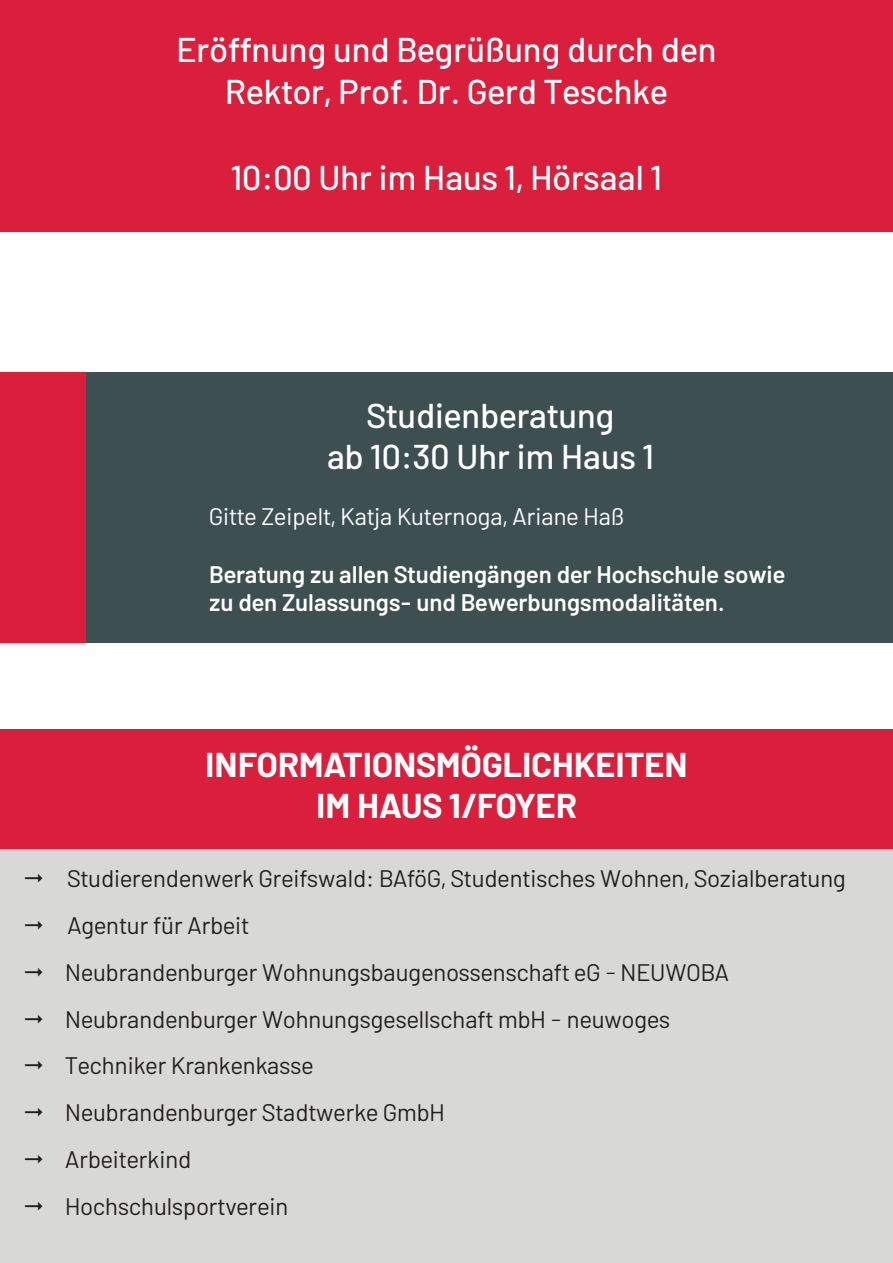
<style>
.page{position:relative;width:893px;height:1263px;background:#fff}
.page>*{position:absolute;margin:0;border:0;box-sizing:border-box;transform-origin:0 0}
.t1{font:500 34.5px "Barlow";color:#fff}
.t2{font:700 34.5px "Barlow";color:#fff}
.t3{font:24px "Barlow";color:#231f20}
.t4{font:600 24px "Barlow";color:#fff}
.t5{font:24px "Barlow";color:#fff}
.s1{font-family:"Minion Pro"}
</style>
<div class="page">
<div style="left:0;top:849px;width:893px;height:414px;background:#d8d9d7"></div>
<div style="left:0;top:0;width:893px;height:232px;background:#da1f3d"></div>
<div style="left:85px;top:372px;width:808px;height:270px;background:#3d4f51"></div>
<div style="left:0;top:372px;width:85px;height:270px;background:#da1f3d"></div>
<div style="left:0;top:729px;width:893px;height:119px;background:#da1f3d"></div>
<p class="t1" style="left:176px;top:25px;width:541px">Eröffnung und Begrüßung durch den</p>
<p class="t1" style="left:225px;top:66px;width:444px">Rektor, Prof. Dr. Gerd Teschke</p>
<p class="t1" style="left:231px;top:152px;width:432px">10:00 Uhr im Haus 1, Hörsaal 1</p>
<p class="t1" style="left:367px;top:390px;width:249px">Studienberatung</p>
<p class="t1" style="left:327px;top:432px;width:329px">ab 10:30 Uhr im Haus 1</p>
<p class="t5" style="left:209px;top:499px;width:416px">Gitte Zeipelt, Katja Kuternoga, Ariane Haß</p>
<p class="t4" style="left:209px;top:556px;width:578px">Beratung zu allen Studiengängen der Hochschule sowie</p>
<p class="t4" style="left:209px;top:585px;width:517px">zu den Zulassungs- und Bewerbungsmodalitäten.</p>
<p class="t2" style="left:205px;top:739px;width:484px">INFORMATIONSMÖGLICHKEITEN</p>
<p class="t2" style="left:316px;top:780px;width:262px">IM HAUS 1/FOYER</p>
<p class="t3" style="left:67px;top:861px;width:780px">Studierendenwerk Greifswald: BAföG, Studentisches Wohnen, Sozialberatung</p>
<p class="t3" style="left:67px;top:908px;width:183px">Agentur für Arbeit</p>
<p class="t3" style="left:65px;top:955px;width:665px">Neubrandenburger Wohnungsbaugenossenschaft eG <span class="s1">‒</span> NEUWOBA</p>
<p class="t3" style="left:65px;top:1002px;width:606px">Neubrandenburger Wohnungsgesellschaft mbH <span class="s1">‒</span> neuwoges</p>
<p class="t3" style="left:65px;top:1048px;width:250px">Techniker Krankenkasse</p>
<p class="t3" style="left:65px;top:1095px;width:381px">Neubrandenburger Stadtwerke GmbH</p>
<p class="t3" style="left:65px;top:1142px;width:128px">Arbeiterkind</p>
<p class="t3" style="left:65px;top:1189px;width:225px">Hochschulsportverein</p>
</div>
